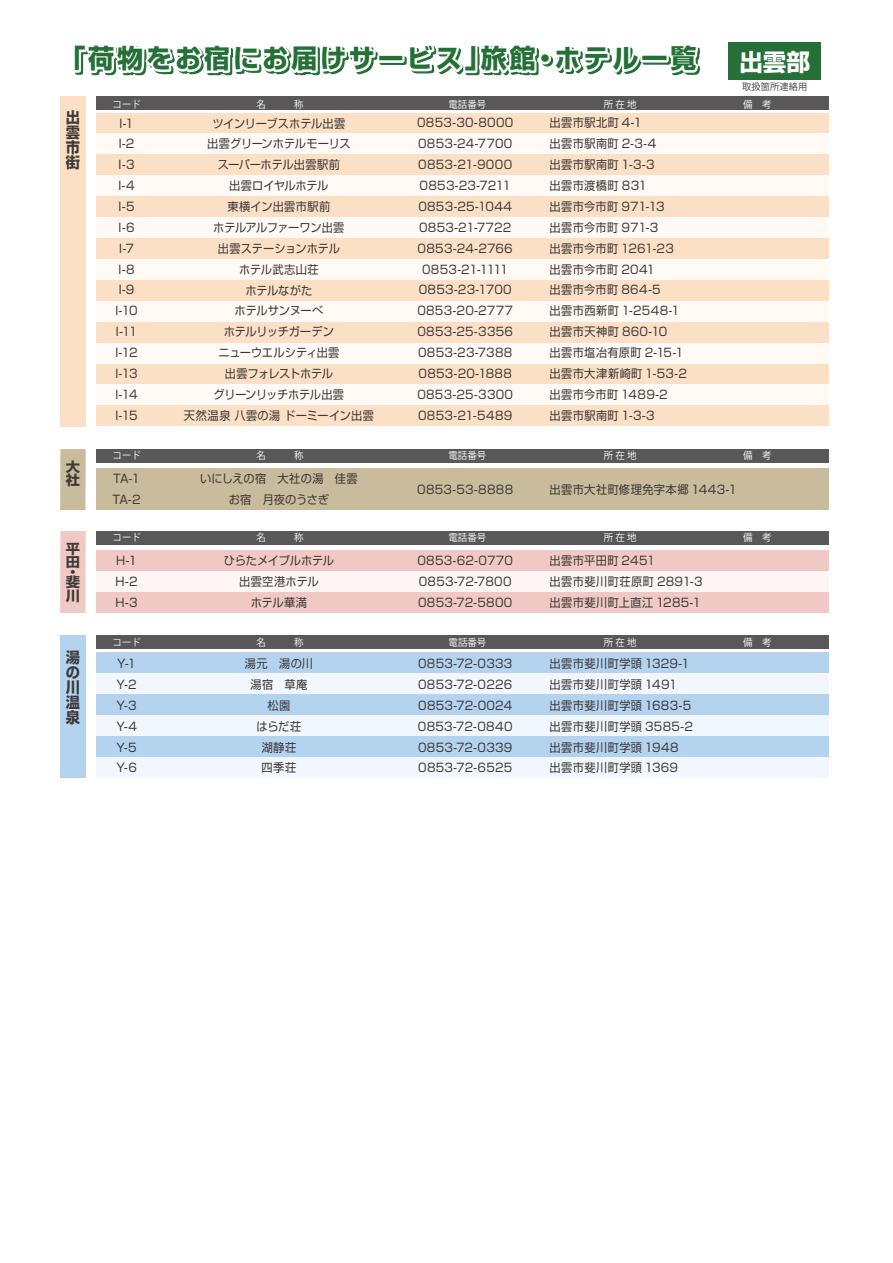
<style>
.page{position:relative;width:893px;height:1263px;background:#fff}
.page>*{position:absolute;margin:0;border:0;box-sizing:border-box;transform-origin:0 0}
.t1{font:700 26.1px "Shin Go Pro";letter-spacing:.11em;color:#247037}
.t2{font:700 23.55px "Shin Go Pro";color:#fff}
.t3{font:700 15px/15px "Shin Go Pro";color:#3e3a39;text-align:justify;scale:.95 1}
.t4{font:700 13.5px/13.5px "Shin Go Pro";color:#3e3a39;scale:1.06 1}
.t5{font:11.85px/20.9px "Shin Go Pro";letter-spacing:.025em;color:#3e3a39;scale:.95 1}
.t6{font:11.85px/20.9px "Shin Go Pro";letter-spacing:-.01em;color:#3e3a39;text-align:center;scale:.95 1}
.t7{font:11.85px/20.9px "Shin Go Pro";letter-spacing:-.085em;color:#3e3a39;text-align:center;scale:.95 1}
.t8{font:11.85px/20.9px "Shin Go Pro";letter-spacing:.005em;color:#3e3a39;text-align:center;scale:.95 1}
.t9{font:9.9px "Koz Go Pr 6 N";color:#fff;scale:.95 1}
.t10{font:9.3px "Koz Go Pr 6 N";color:#3e3a39}
</style>
<div class="page">
<div style="left:379px;top:56px;width:28px;height:9px;border:4px solid #247037"></div>
<div style="left:541px;top:55px;width:12px;height:12px;border:4px solid #247037;border-radius:50%"></div>
<div style="left:642px;top:56px;width:29px;height:9px;border:4px solid #247037"></div>
<svg style="left:75px;top:46px;width:305px;height:30px"></svg>
<div style="left:377px;top:54px;width:28px;height:9px;border:4px solid #fff"></div>
<svg style="left:406px;top:46px;width:133px;height:30px"></svg>
<div style="left:539px;top:53px;width:12px;height:11px;border:4px solid #fff;border-radius:50%"></div>
<svg style="left:550px;top:47px;width:95px;height:28px"></svg>
<div style="left:640px;top:54px;width:29px;height:9px;border:4px solid #fff"></div>
<svg style="left:665px;top:47px;width:36px;height:29px"></svg>
<div style="left:729px;top:43px;width:92px;height:37px;background:#247037"></div>
<div style="left:96px;top:113px;width:733px;height:20px;background:#fbe0c5"></div>
<div style="left:96px;top:133px;width:733px;height:21px;background:#fffaf5"></div>
<div style="left:96px;top:154px;width:733px;height:21px;background:#fbe0c5"></div>
<div style="left:96px;top:175px;width:733px;height:21px;background:#fffaf5"></div>
<div style="left:96px;top:196px;width:733px;height:21px;background:#fbe0c5"></div>
<div style="left:96px;top:217px;width:733px;height:21px;background:#fffaf5"></div>
<div style="left:96px;top:238px;width:733px;height:21px;background:#fbe0c5"></div>
<div style="left:96px;top:259px;width:733px;height:21px;background:#fffaf5"></div>
<div style="left:96px;top:280px;width:733px;height:21px;background:#fbe0c5"></div>
<div style="left:96px;top:301px;width:733px;height:21px;background:#fffaf5"></div>
<div style="left:96px;top:322px;width:733px;height:21px;background:#fbe0c5"></div>
<div style="left:96px;top:343px;width:733px;height:21px;background:#fffaf5"></div>
<div style="left:96px;top:364px;width:733px;height:20px;background:#fbe0c5"></div>
<div style="left:96px;top:384px;width:733px;height:21px;background:#fffaf5"></div>
<div style="left:96px;top:405px;width:733px;height:21px;background:#fbe0c5"></div>
<div style="left:96px;top:468px;width:733px;height:21px;background:#c9bc9c"></div>
<div style="left:96px;top:489px;width:733px;height:21px;background:#c9bc9c"></div>
<div style="left:60px;top:96px;width:26px;height:330px;background:#fbe0c5"></div>
<div style="left:60px;top:449px;width:26px;height:61px;background:#c9bc9c"></div>
<div style="left:96px;top:449px;width:733px;height:13px;background:#595757"></div>
<div style="left:96px;top:96px;width:733px;height:13px;background:#595757"></div>
<div style="left:96px;top:550px;width:733px;height:21px;background:#f0c9c4"></div>
<div style="left:96px;top:571px;width:733px;height:21px;background:#fdf6f4"></div>
<div style="left:96px;top:592px;width:733px;height:21px;background:#f0c9c4"></div>
<div style="left:96px;top:652px;width:733px;height:21px;background:#b3d3ef"></div>
<div style="left:96px;top:673px;width:733px;height:21px;background:#f1f7fc"></div>
<div style="left:96px;top:694px;width:733px;height:21px;background:#b3d3ef"></div>
<div style="left:96px;top:715px;width:733px;height:21px;background:#f1f7fc"></div>
<div style="left:96px;top:736px;width:733px;height:21px;background:#b3d3ef"></div>
<div style="left:96px;top:757px;width:733px;height:21px;background:#f1f7fc"></div>
<div style="left:60px;top:531px;width:26px;height:82px;background:#f0c9c4"></div>
<div style="left:60px;top:636px;width:26px;height:142px;background:#b3d3ef"></div>
<div style="left:96px;top:531px;width:733px;height:13px;background:#595757"></div>
<div style="left:96px;top:636px;width:733px;height:13px;background:#595757"></div>
<h1 class="t1" style="left:61px;top:40px;width:639px">「荷物をお宿にお届けサービス」旅館・ホテル一覧</h1>
<h2 class="t2" style="left:739px;top:43px;width:72px">出雲部</h2>
<p class="t3" style="left:66px;top:108px;width:16px">出雲市街</p>
<p class="t10" style="left:742px;top:82px;width:67px">取扱箇所連絡用</p>
<p class="t9" style="left:113px;top:99px;width:31px">コード</p>
<p class="t9" style="left:448px;top:99px;width:41px">電話番号</p>
<p class="t9" style="left:604px;top:99px;width:36px">所 在 地</p>
<p class="t9" style="left:743px;top:99px;width:31px">備　考</p>
<p class="t6" style="left:184px;top:111px;width:202px">ツインリーブスホテル出雲<br>出雲グリーンホテルモーリス<br>スーパーホテル出雲駅前<br>出雲ロイヤルホテル<br>東横イン出雲市駅前<br>ホテルアルファーワン出雲<br>出雲ステーションホテル<br>ホテル武志山荘<br>ホテルながた<br>ホテルサンヌーべ<br>ホテルリッチガーデン<br>ニューウエルシティ出雲<br>出雲フォレストホテル<br>グリーンリッチホテル出雲<br>天然温泉 八雲の湯 ドーミーイン出雲</p>
<p class="t5" style="left:549px;top:111px;width:146px">出雲市駅北町 4-1<br>出雲市駅南町 2-3-4<br>出雲市駅南町 1-3-3<br>出雲市渡橋町 831<br>出雲市今市町 971-13<br>出雲市今市町 971-3<br>出雲市今市町 1261-23出雲市今市町 2041<br>出雲市今市町 864-5<br>出雲市西新町 1-2548-1出雲市天神町 860-10<br>出雲市塩冶有原町 2-15-1出雲市大津新崎町 1-53-2出雲市今市町 1489-2<br>出雲市駅南町 1-3-3</p>
<p class="t5" style="left:417px;top:111px;width:103px;text-align:center">0853-30-8000<br>0853-24-7700<br>0853-21-9000<br>0853-23-7211<br>0853-25-1044<br>0853-21-7722<br>0853-24-2766<br>0853-21-1111<br>0853-23-1700<br>0853-20-2777<br>0853-25-3356<br>0853-23-7388<br>0853-20-1888<br>0853-25-3300<br>0853-21-5489</p>
<p class="t7" style="left:115px;top:111px;width:25px">I-1<br>I-2<br>I-3<br>I-4<br>I-5<br>I-6<br>I-7<br>I-8<br>I-9<br>I-10<br>I-11<br>I-12<br>I-13<br>I-14<br>I-15</p>
<p class="t4" style="left:66px;top:458px;width:15px">大社</p>
<p class="t4" style="left:66px;top:540px;width:15px">平田</p>
<p class="t4" style="left:66px;top:566px;width:15px;line-height:10.2px">・斐</p>
<p class="t4" style="left:66px;top:588px;width:14px">川</p>
<p class="t3" style="left:66px;top:648px;width:16px">湯の川温泉</p>
<p class="t9" style="left:113px;top:450px;width:31px">コード</p>
<p class="t9" style="left:449px;top:450px;width:41px">電話番号</p>
<p class="t9" style="left:604px;top:450px;width:36px">所 在 地</p>
<p class="t9" style="left:743px;top:450px;width:31px">備　考</p>
<p class="t5" style="left:113px;top:467px;width:31px">TA-1<br>TA-2</p>
<p class="t8" style="left:200px;top:467px;width:167px">いにしえの宿　大社の湯　佳雲お宿　月夜のうさぎ</p>
<p class="t5" style="left:417px;top:477px;width:103px">0853-53-8888</p>
<p class="t5" style="left:549px;top:477px;width:199px">出雲市大社町修理免字本郷 1443-1</p>
<p class="t9" style="left:113px;top:532px;width:31px">コード</p>
<p class="t9" style="left:449px;top:532px;width:41px">電話番号</p>
<p class="t9" style="left:604px;top:532px;width:36px">所 在 地</p>
<p class="t9" style="left:743px;top:532px;width:31px">備　考</p>
<p class="t5" style="left:116px;top:549px;width:25px;text-align:justify">H-1<br>H-2<br>H-3</p>
<p class="t6" style="left:224px;top:549px;width:117px">ひらたメイプルホテル出雲空港ホテル<br>ホテル華満</p>
<p class="t5" style="left:417px;top:549px;width:102px;text-align:justify">0853-62-0770<br>0853-72-7800<br>0853-72-5800</p>
<p class="t5" style="left:549px;top:549px;width:163px">出雲市平田町 2451<br>出雲市斐川町荘原町 2891-3出雲市斐川町上直江 1285-1</p>
<p class="t9" style="left:113px;top:637px;width:31px">コード</p>
<p class="t9" style="left:449px;top:637px;width:41px">電話番号</p>
<p class="t9" style="left:604px;top:637px;width:36px">所 在 地</p>
<p class="t9" style="left:743px;top:637px;width:31px">備　考</p>
<p class="t5" style="left:116px;top:652px;width:23px;text-align:justify">Y-1<br>Y-2<br>Y-3<br>Y-4<br>Y-5<br>Y-6</p>
<p class="t5" style="left:245px;top:652px;width:73px;text-align:center">湯元　湯の川湯宿　草庵松園<br>はらだ荘<br>湖静荘<br>四季荘</p>
<p class="t5" style="left:418px;top:652px;width:101px;text-align:justify">0853-72-0333<br>0853-72-0226<br>0853-72-0024<br>0853-72-0840<br>0853-72-0339<br>0853-72-6525</p>
<p class="t5" style="left:549px;top:652px;width:152px">出雲市斐川町学頭 1329-1出雲市斐川町学頭 1491<br>出雲市斐川町学頭 1683-5出雲市斐川町学頭 3585-2出雲市斐川町学頭 1948<br>出雲市斐川町学頭 1369</p>
</div>
